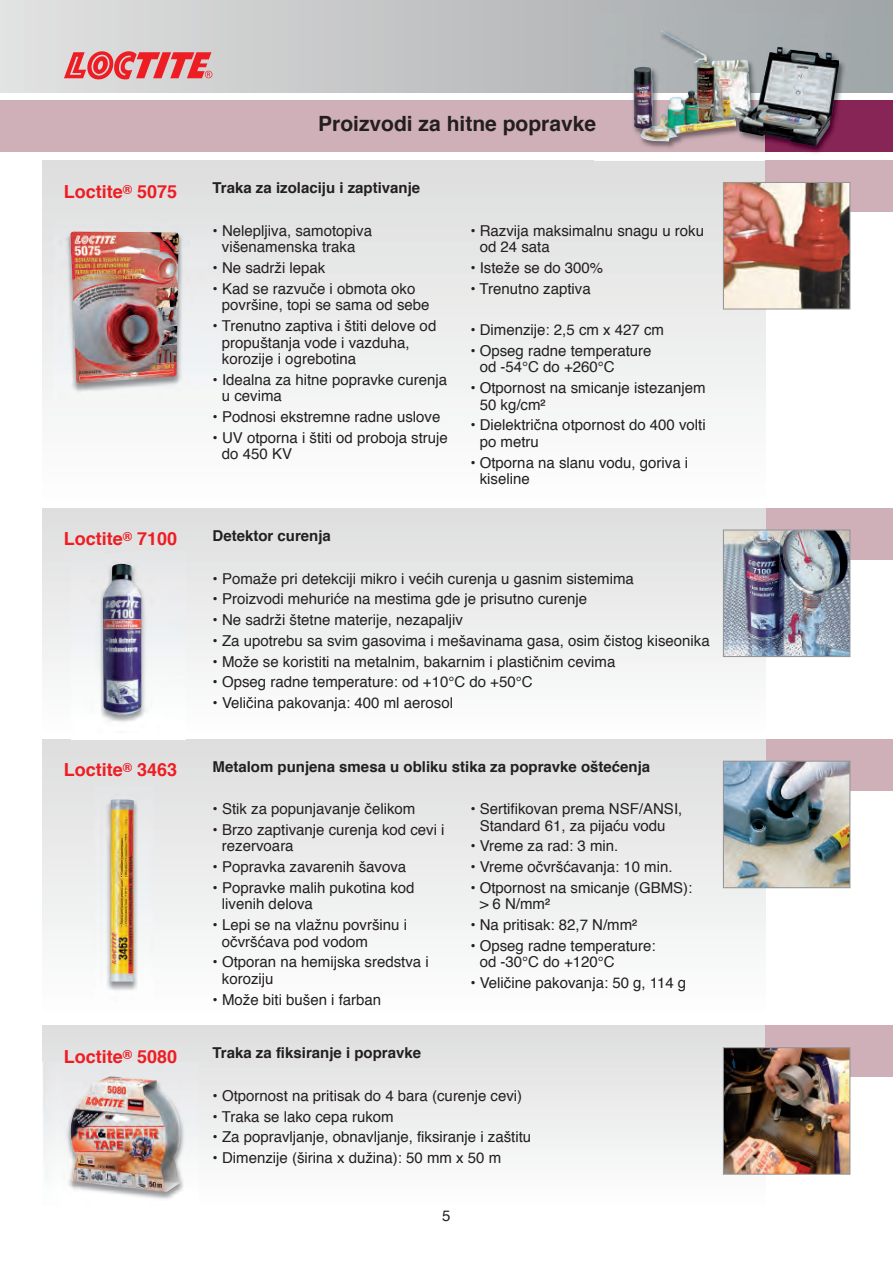
<style>
.page{position:relative;width:893px;height:1263px;background:#fff}
.page>*{position:absolute;margin:0;border:0;box-sizing:border-box;transform-origin:0 0}
.t1{font:700 21px "Helvetica";color:#231f20}
.t2{font:700 18px "Helvetica";color:#ee1d23}
.t3{font:15px/16.5px "Helvetica";color:#231f20}
.t4{font:700 15px "Helvetica";color:#231f20}
</style>
<div class="page">
<div style="left:0;top:0;width:893px;height:92px;background:linear-gradient(to right,#e1e1e1,#9fa4a6)"></div>
<svg style="left:64px;top:51px;width:148px;height:28px;background:#e37074"></svg>
<hr style="left:0;top:632px;width:1px;height:51px;background:#acc9e9">
<img style="left:0;top:632px;width:1px;height:14px">
<div style="left:43px;top:161px;width:722px;height:341px;background:linear-gradient(to bottom,#dddede,#fdfefe)"></div>
<div style="left:765px;top:161px;width:128px;height:51px;background:#cfafb8"></div>
<div style="left:765px;top:508px;width:128px;height:51px;background:#cfafb8"></div>
<div style="left:765px;top:739px;width:128px;height:51px;background:#cfafb8"></div>
<div style="left:43px;top:508px;width:722px;height:225px;background:linear-gradient(to bottom,#dddede,#fdfefe)"></div>
<div style="left:43px;top:739px;width:722px;height:274px;background:linear-gradient(to bottom,#ddddde,#fdfefe)"></div>
<div style="left:0;top:100px;width:765px;height:52px;background:#cfafb8"></div>
<img style="left:594px;top:14px;width:299px;height:155px">
<img style="left:594px;top:100px;width:299px;height:52px">
<img style="left:633px;top:30px;width:206px;height:116px">
<img style="left:54px;top:221px;width:168px;height:178px">
<img style="left:70px;top:231px;width:109px;height:152px">
<img style="left:725px;top:184px;width:123px;height:124px">
<div style="left:723px;top:182px;width:127px;height:128px;border:1px solid #939598"></div>
<img style="left:71px;top:552px;width:114px;height:193px">
<img style="left:103px;top:564px;width:38px;height:151px">
<img style="left:725px;top:531px;width:123px;height:124px">
<div style="left:723px;top:529px;width:127px;height:128px;border:1px solid #939598"></div>
<img style="left:95px;top:788px;width:58px;height:214px">
<img style="left:109px;top:799px;width:26px;height:182px">
<img style="left:725px;top:763px;width:123px;height:123px">
<div style="left:723px;top:761px;width:127px;height:127px;border:1px solid #939598"></div>
<div style="left:43px;top:1026px;width:722px;height:179px;background:linear-gradient(to bottom,#dddede,#fdfefe)"></div>
<div style="left:765px;top:1026px;width:128px;height:51px;background:#cfafb8"></div>
<img style="left:42px;top:1062px;width:156px;height:143px">
<img style="left:70px;top:1076px;width:111px;height:116px">
<img style="left:725px;top:1049px;width:123px;height:124px">
<div style="left:723px;top:1047px;width:127px;height:128px;border:1px solid #939598"></div>
<h1 class="t1" style="left:318px;top:115px;width:279px">Proizvodi za hitne popravke</h1>
<p class="t2" style="left:64px;top:184px;width:115px">Loctite<sup>®</sup> 5075</p>
<p class="t4" style="left:213px;top:182px;width:209px">Traka za izolaciju i zaptivanje</p>
<p class="t3" style="left:213px;top:223px;width:161px;text-align:center">• Nelepljiva, samotopiva višenamenska traka</p>
<p class="t3" style="left:213px;top:261px;width:114px">• Ne sadrži lepak</p>
<p class="t3" style="left:222px;top:281px;width:209px;text-indent:-9px">• Kad se razvuče i obmota oko površine, topi se sama od sebe</p>
<p class="t3" style="left:222px;top:319px;width:216px;text-indent:-9px">• Trenutno zaptiva i štiti delove od propuštanja vode i vazduha, korozije i ogrebotina</p>
<p class="t3" style="left:222px;top:372px;width:227px;text-indent:-9px">• Idealna za hitne popravke curenja u cevima</p>
<p class="t3" style="left:213px;top:410px;width:229px">• Podnosi ekstremne radne uslove</p>
<p class="t3" style="left:222px;top:430px;width:227px;text-indent:-9px">• UV otporna i štiti od proboja struje do 450 KV</p>
<p class="t3" style="left:480px;top:223px;width:226px;text-indent:-9px">• Razvija maksimalnu snagu u roku od 24 sata</p>
<p class="t3" style="left:470px;top:261px;width:134px">• Isteže se do 300%</p>
<p class="t3" style="left:470px;top:281px;width:122px">• Trenutno zaptiva</p>
<p class="t3" style="left:470px;top:323px;width:195px">• Dimenzije: 2,5 cm x 427 cm</p>
<p class="t3" style="left:480px;top:344px;width:173px;text-indent:-9px">• Opseg radne temperature od -54°C do +260°C</p>
<p class="t3" style="left:480px;top:381px;width:227px;text-indent:-9px">• Otpornost na smicanje istezanjem<br>50 kg/cm²</p>
<p class="t3" style="left:480px;top:418px;width:227px;text-indent:-9px">• Dielektrična otpornost do 400 volti po metru</p>
<p class="t3" style="left:480px;top:455px;width:210px;text-indent:-9px">• Otporna na slanu vodu, goriva i kiseline</p>
<p class="t2" style="left:64px;top:531px;width:115px">Loctite<sup>®</sup> 7100</p>
<p class="t4" style="left:213px;top:529px;width:120px">Detektor curenja</p>
<p class="t3" style="left:213px;top:571px;width:423px">• Pomaže pri detekciji mikro i većih curenja u gasnim sistemima</p>
<p class="t3" style="left:213px;top:592px;width:376px">• Proizvodi mehuriće na mestima gde je prisutno curenje</p>
<p class="t3" style="left:213px;top:613px;width:252px">• Ne sadrži štetne materije, nezapaljiv</p>
<p class="t3" style="left:213px;top:633px;width:499px">• Za upotrebu sa svim gasovima i mešavinama gasa, osim čistog kiseonika</p>
<p class="t3" style="left:213px;top:654px;width:404px">• Može se koristiti na metalnim, bakarnim i plastičnim cevima</p>
<p class="t3" style="left:213px;top:675px;width:321px">• Opseg radne temperature: od +10°C do +50°C</p>
<p class="t3" style="left:213px;top:696px;width:242px">• Veličina pakovanja: 400 ml aerosol</p>
<p class="t2" style="left:64px;top:762px;width:115px">Loctite<sup>®</sup> 3463</p>
<p class="t4" style="left:213px;top:760px;width:439px">Metalom punjena smesa u obliku stika za popravke oštećenja</p>
<p class="t3" style="left:213px;top:802px;width:204px">• Stik za popunjavanje čelikom</p>
<p class="t3" style="left:222px;top:822px;width:224px;text-indent:-9px">• Brzo zaptivanje curenja kod cevi i rezervoara</p>
<p class="t3" style="left:213px;top:860px;width:195px">• Popravka zavarenih šavova</p>
<p class="t3" style="left:222px;top:880px;width:194px;text-indent:-9px">• Popravke malih pukotina kod livenih delova</p>
<p class="t3" style="left:222px;top:918px;width:187px;text-indent:-9px">• Lepi se na vlažnu površinu i očvršćava pod vodom</p>
<p class="t3" style="left:222px;top:955px;width:208px;text-indent:-9px">• Otporan na hemijska sredstva i koroziju</p>
<p class="t3" style="left:213px;top:992px;width:170px">• Može biti bušen i farban</p>
<p class="t3" style="left:470px;top:802px;width:213px;text-align:center">• Sertifikovan prema NSF/ANSI,<br>Standard 61, za pijaću vodu</p>
<p class="t3" style="left:470px;top:839px;width:150px">• Vreme za rad: 3 min.</p>
<p class="t3" style="left:470px;top:860px;width:204px">• Vreme očvršćavanja: 10 min.</p>
<p class="t3" style="left:480px;top:880px;width:214px;text-indent:-9px">• Otpornost na smicanje (GBMS): &gt; 6 N/mm²</p>
<p class="t3" style="left:470px;top:918px;width:168px">• Na pritisak: 82,7 N/mm²</p>
<p class="t3" style="left:480px;top:938px;width:177px;text-indent:-9px">• Opseg radne temperature: od -30°C do +120°C</p>
<p class="t3" style="left:470px;top:976px;width:217px">• Veličine pakovanja: 50 g, 114 g</p>
<p class="t2" style="left:64px;top:1049px;width:115px">Loctite<sup>®</sup> 5080</p>
<p class="t4" style="left:213px;top:1047px;width:210px">Traka za fiksiranje i popravke</p>
<p class="t3" style="left:213px;top:1088px;width:311px">• Otpornost na pritisak do 4 bara (curenje cevi)</p>
<p class="t3" style="left:213px;top:1109px;width:183px">• Traka se lako cepa rukom</p>
<p class="t3" style="left:213px;top:1130px;width:320px">• Za popravljanje, obnavljanje, fiksiranje i zaštitu</p>
<p class="t3" style="left:213px;top:1151px;width:290px">• Dimenzije (širina x dužina): 50 mm x 50 m</p>
<p class="t3" style="left:442px;top:1208px;width:10px">5</p>
</div>
